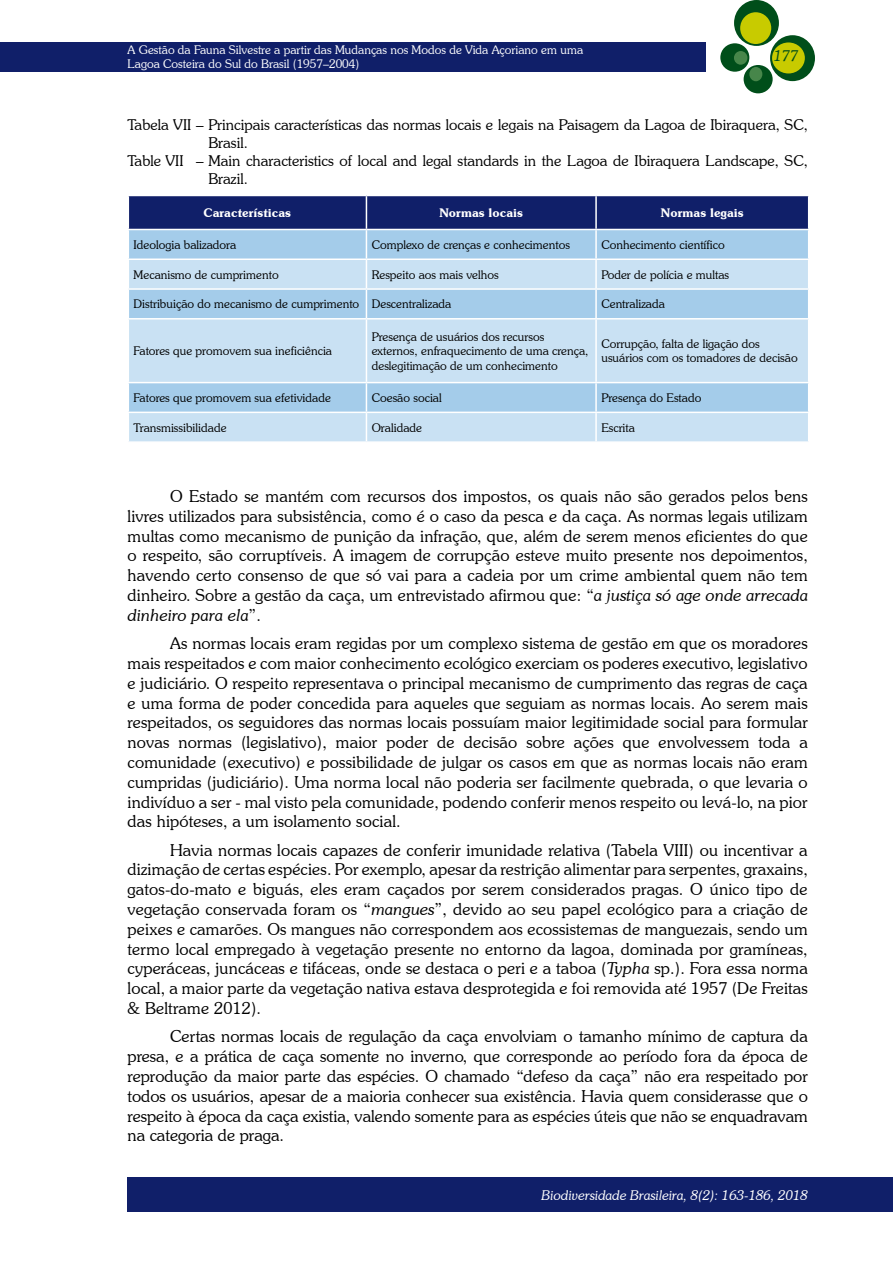
<style>
.page{position:relative;width:893px;height:1263px;background:#fff}
.page>*{position:absolute;margin:0;border:0;box-sizing:border-box;transform-origin:0 0}
.t1{font:300 16.5px/19.8px "Souvenir IT Cby BT";letter-spacing:.01em;color:#000;text-align:justify}
.t2{font:300 15px "Souvenir IT Cby BT";color:#000}
.t3{font:italic 300 15px "Souvenir IT Cby BT";color:#004e1a}
.t4{font:italic 300 13.5px "Souvenir IT Cby BT";color:#fff}
.t5{font:300 12px/14.4px "Souvenir IT Cby BT";color:#000}
.t6{font:300 12px/14.4px "Souvenir IT Cby BT";color:#fff}
.t7{font:600 12px "Souvenir IT Cby BT";color:#fff}
.s1{font-style:italic}
</style>
<div class="page">
<div style="left:0;top:43px;width:705px;height:29px;background:#101f69"></div>
<div style="left:734px;top:0;width:45px;height:46px;background:#004e1a;border-radius:50%"></div>
<div style="left:770px;top:35px;width:45px;height:46px;background:#004e1a;border-radius:50%"></div>
<div style="left:720px;top:43px;width:29px;height:29px;background:#004e1a;border-radius:50%"></div>
<div style="left:744px;top:65px;width:29px;height:28px;background:#004e1a;border-radius:50%"></div>
<div style="left:740px;top:12px;width:31px;height:32px;background:#c8cb00;border-radius:50%"></div>
<div style="left:772px;top:42px;width:33px;height:31px;background:#c8cb00;border-radius:50%"></div>
<div style="left:734px;top:51px;width:13px;height:14px;background:#47864a;border-radius:50%"></div>
<div style="left:749px;top:67px;width:13px;height:14px;background:#47864a;border-radius:50%"></div>
<div style="left:128px;top:1178px;width:765px;height:34px;background:#101f69"></div>
<svg style="left:129px;top:320px;width:679px;height:121px;background:#c0dcf0"></svg>
<svg style="left:128px;top:195px;width:681px;height:123px;background:#8aa6cb"></svg>
<hr style="left:366px;top:320px;width:1px;height:62px;background:#fff">
<hr style="left:595px;top:320px;width:2px;height:62px;background:#fff">
<hr style="left:128px;top:382px;width:238px;height:1px;background:#fff">
<hr style="left:366px;top:382px;width:230px;height:1px;background:#fff">
<hr style="left:596px;top:382px;width:213px;height:1px;background:#fff">
<hr style="left:595px;top:383px;width:2px;height:29px;background:#fff">
<hr style="left:128px;top:412px;width:238px;height:1px;background:#fff">
<hr style="left:366px;top:412px;width:230px;height:1px;background:#fff">
<svg style="left:366px;top:383px;width:1px;height:58px"></svg>
<hr style="left:596px;top:412px;width:213px;height:1px;background:#fff">
<hr style="left:595px;top:413px;width:2px;height:28px;background:#fff">
<p class="t6" style="left:128px;top:42px;width:457px">A Gestão da Fauna Silvestre a partir das Mudanças nos Modos de Vida Açoriano em uma<br>Lagoa Costeira do Sul do Brasil (1957–2004)</p>
<p class="t3" style="left:774px;top:46px;width:26px">177</p>
<p class="t2" style="left:128px;top:116px;width:682px">Tabela VII – Principais características das normas locais e legais na Paisagem da Lagoa de Ibiraquera, SC,</p>
<p class="t2" style="left:208px;top:134px;width:41px">Brasil.</p>
<p class="t2" style="left:128px;top:152px;width:682px">Table VII – Main characteristics of local and legal standards in the Lagoa de Ibiraquera Landscape, SC,</p>
<p class="t2" style="left:208px;top:170px;width:41px">Brazil.</p>
<p class="t7" style="left:204px;top:205px;width:89px">Características</p>
<p class="t7" style="left:439px;top:205px;width:85px">Normas locais</p>
<p class="t7" style="left:661px;top:205px;width:84px">Normas legais</p>
<p class="t5" style="left:134px;top:237px;width:104px">Ideologia balizadora</p>
<p class="t5" style="left:372px;top:237px;width:200px">Complexo de crenças e conhecimentos</p>
<p class="t5" style="left:601px;top:237px;width:125px">Conhecimento científico</p>
<p class="t5" style="left:134px;top:267px;width:147px">Mecanismo de cumprimento</p>
<p class="t5" style="left:372px;top:267px;width:129px">Respeito aos mais velhos</p>
<p class="t5" style="left:601px;top:267px;width:129px">Poder de polícia e multas</p>
<p class="t5" style="left:134px;top:297px;width:319px">Distribuição do mecanismo de cumprimento Descentralizada</p>
<p class="t5" style="left:601px;top:297px;width:65px">Centralizada</p>
<p class="t5" style="left:134px;top:344px;width:200px">Fatores que promovem sua ineficiência</p>
<p class="t5" style="left:372px;top:329px;width:218px">Presença de usuários dos recursos externos, enfraquecimento de uma crença, deslegitimação de um conhecimento</p>
<p class="t5" style="left:601px;top:336px;width:198px">Corrupção, falta de ligação dos usuários com os tomadores de decisão</p>
<p class="t5" style="left:134px;top:390px;width:199px">Fatores que promovem sua efetividade</p>
<p class="t5" style="left:372px;top:390px;width:72px">Coesão social</p>
<p class="t5" style="left:601px;top:390px;width:102px">Presença do Estado</p>
<p class="t5" style="left:134px;top:420px;width:94px">Transmissibilidade</p>
<p class="t5" style="left:372px;top:420px;width:52px">Oralidade</p>
<p class="t5" style="left:601px;top:420px;width:35px">Escrita</p>
<p class="t1" style="left:128px;top:486px;width:682px;text-indent:43px">O Estado se mantém com recursos dos impostos, os quais não são gerados pelos bens livres utilizados para subsistência, como é o caso da pesca e da caça. As normas legais utilizam multas como mecanismo de punição da infração, que, além de serem menos eficientes do que o respeito, são corruptíveis. A imagem de corrupção esteve muito presente nos depoimentos, havendo certo consenso de que só vai para a cadeia por um crime ambiental quem não tem dinheiro. Sobre a gestão da caça, um entrevistado afirmou que: “<span class="s1">a justiça só age onde arrecada dinheiro para ela</span>”.</p>
<p class="t1" style="left:128px;top:633px;width:682px;text-indent:43px">As normas locais eram regidas por um complexo sistema de gestão em que os moradores mais respeitados e com maior conhecimento ecológico exerciam os poderes executivo, legislativo e judiciário. O respeito representava o principal mecanismo de cumprimento das regras de caça e uma forma de poder concedida para aqueles que seguiam as normas locais. Ao serem mais respeitados, os seguidores das normas locais possuíam maior legitimidade social para formular novas normas (legislativo), maior poder de decisão sobre ações que envolvessem toda a comunidade (executivo) e possibilidade de julgar os casos em que as normas locais não eram cumpridas (judiciário). Uma norma local não poderia ser facilmente quebrada, o que levaria o indivíduo a ser - mal visto pela comunidade, podendo conferir menos respeito ou levá-lo, na pior das hipóteses, a um isolamento social.</p>
<p class="t1" style="left:128px;top:840px;width:682px;text-indent:43px">Havia normas locais capazes de conferir imunidade relativa (Tabela VIII) ou incentivar a dizimação de certas espécies. Por exemplo, apesar da restrição alimentar para serpentes, graxains, gatos-do-mato e biguás, eles eram caçados por serem considerados pragas. O único tipo de vegetação conservada foram os “<span class="s1">mangues</span>”, devido ao seu papel ecológico para a criação de peixes e camarões. Os mangues não correspondem aos ecossistemas de manguezais, sendo um termo local empregado à vegetação presente no entorno da lagoa, dominada por gramíneas, cyperáceas, juncáceas e tifáceas, onde se destaca o peri e a taboa (<span class="s1">Typha</span> sp.). Fora essa norma local, a maior parte da vegetação nativa estava desprotegida e foi removida até 1957 (De Freitas &amp; Beltrame 2012).</p>
<p class="t1" style="left:128px;top:1026px;width:682px;text-indent:43px">Certas normas locais de regulação da caça envolviam o tamanho mínimo de captura da presa, e a prática de caça somente no inverno, que corresponde ao período fora da época de reprodução da maior parte das espécies. O chamado “defeso da caça” não era respeitado por todos os usuários, apesar de a maioria conhecer sua existência. Havia quem considerasse que o respeito à época da caça existia, valendo somente para as espécies úteis que não se enquadravam na categoria de praga.</p>
<p class="t4" style="left:541px;top:1187px;width:268px">Biodiversidade Brasileira, 8(2): 163-186, 2018</p>
</div>
